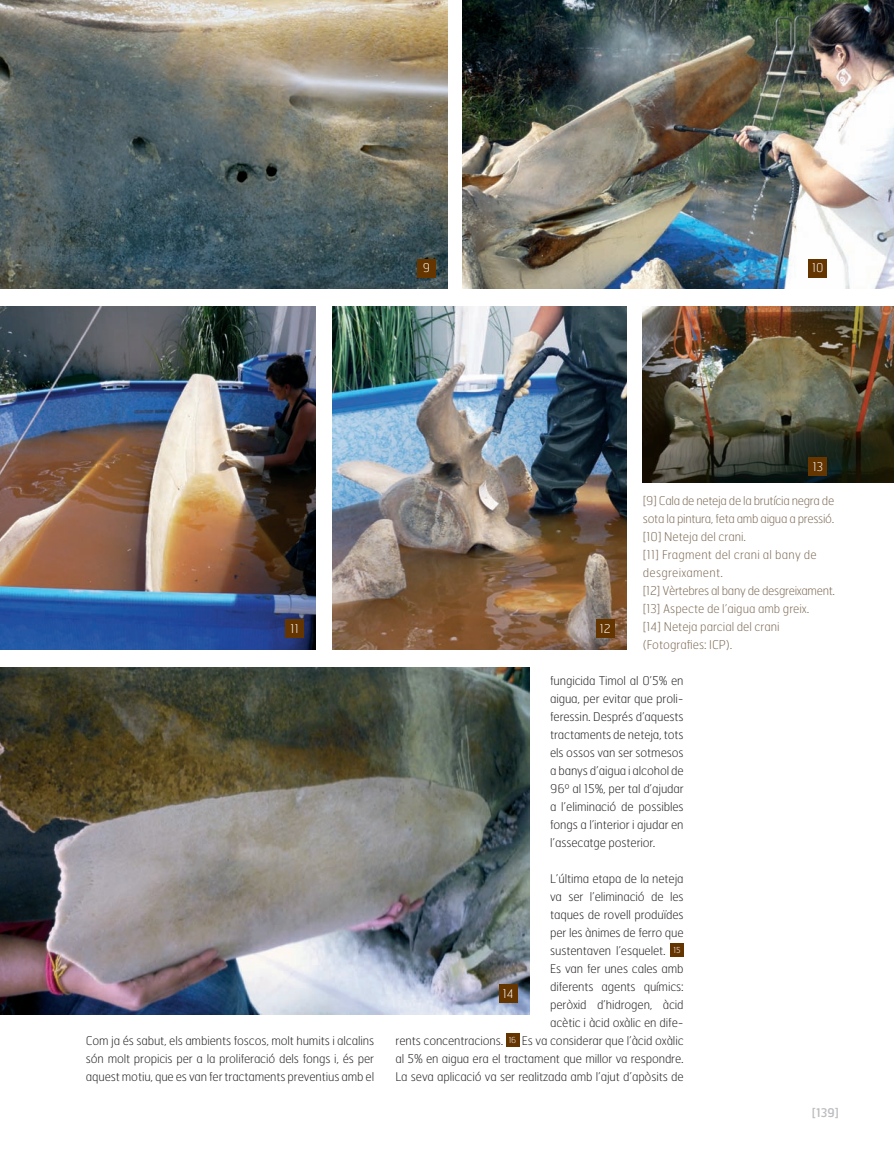
<style>
.page{position:relative;width:894px;height:1149px;background:#fff}
.page>*{position:absolute;margin:0;border:0;box-sizing:border-box;transform-origin:0 0}
.Txt_CAT{font:100 12px/18px "Hermes";letter-spacing:-.01em;color:#231f20;text-align:justify}
.Pie_de_foto{font:100 12px/18px "Hermes";letter-spacing:-.025em;color:#7c6954}
.Pie_de_foto-2{font:100 12px "Hermes";color:#7c6954}
.Pie_de_foto-3{font:100 12px/18px "Hermes";letter-spacing:.02em;color:#7c6954}
.Detalle_foto{font:100 12px "Hermes";color:#fff}
.t1{font:12px "Hermes";color:#bcbdc0}
.t2{font:100 8.25px "Hermes";color:#fff}
</style>
<div class="page">
<img style="left:462px;top:0;width:432px;height:289px">
<img style="left:1px;top:0;width:446px;height:289px">
<img style="left:1px;top:307px;width:314px;height:342px">
<img style="left:332px;top:307px;width:294px;height:342px">
<img style="left:643px;top:307px;width:251px;height:176px">
<img style="left:1px;top:667px;width:528px;height:347px">
<div style="left:417px;top:259px;width:19px;height:18px;background:#653500"></div>
<div style="left:285px;top:619px;width:19px;height:18px;background:#653500"></div>
<div style="left:808px;top:259px;width:19px;height:18px;background:#653500"></div>
<div style="left:596px;top:619px;width:18px;height:18px;background:#653500"></div>
<div style="left:808px;top:457px;width:19px;height:18px;background:#653500"></div>
<div style="left:499px;top:984px;width:18px;height:18px;background:#653500"></div>
<div style="left:670px;top:943px;width:13px;height:13px;background:#653500"></div>
<div style="left:506px;top:1033px;width:13px;height:13px;background:#653500"></div>
<p class="Detalle_foto" style="left:423px;top:261px;width:9px">9</p>
<p class="Detalle_foto" style="left:812px;top:261px;width:13px">10</p>
<p class="Detalle_foto" style="left:290px;top:621px;width:10px">11</p>
<p class="Txt_CAT" style="left:86px;top:1031px;width:290px">Com ja és sabut, els ambients foscos, molt humits i alcalins són molt propicis per a la proliferació dels fongs i, és per aquest motiu, que es van fer tractaments preventius amb el</p>
<p class="Detalle_foto" style="left:503px;top:986px;width:12px">14</p>
<p class="Detalle_foto" style="left:599px;top:621px;width:13px">12</p>
<p class="Detalle_foto" style="left:812px;top:459px;width:12px">13</p>
<p class="Pie_de_foto" style="left:643px;top:491px;width:193px">[9] Cala de neteja de la brutícia negra de sota la pintura, feta amb aigua a pressió.</p>
<p class="Pie_de_foto-2" style="left:643px;top:529px;width:105px">[10] Neteja del crani.</p>
<p class="Pie_de_foto-3" style="left:643px;top:545px;width:175px">[11] Fragment del crani al bany de desgreixament.</p>
<p class="Pie_de_foto" style="left:643px;top:581px;width:194px">[12] Vèrtebres al bany de desgreixament.</p>
<p class="Pie_de_foto-2" style="left:643px;top:601px;width:168px">[13] Aspecte de l’aigua amb greix.</p>
<p class="Pie_de_foto-2" style="left:643px;top:619px;width:138px">[14] Neteja parcial del crani</p>
<p class="Pie_de_foto-2" style="left:643px;top:637px;width:91px">(Fotografies: ICP).</p>
<p class="Txt_CAT" style="left:550px;top:671px;width:135px">fungicida Timol al 0’5% en aigua, per evitar que proli&shy;feressin. Després d’aquests tractaments de neteja, tots els ossos van ser sotmesos a banys d’aigua i alcohol de 96º al 15%, per tal d’ajudar a l’eliminació de possibles fongs a l’interior i ajudar en l’assecatge posterior.</p>
<p class="Txt_CAT" style="left:550px;top:869px;width:135px">L’última etapa de la neteja va ser l’eliminació de les taques de rovell produïdes per les ànimes de ferro que sustentaven l’esquelet.</p>
<p class="t2" style="left:673px;top:945px;width:9px">15</p>
<p class="Txt_CAT" style="left:550px;top:959px;width:135px">Es van fer unes cales amb diferents agents químics: peròxid d’hidrogen, àcid acètic i àcid oxàlic en dife-</p>
<p class="Txt_CAT" style="left:395px;top:1031px;width:289px;text-indent:126px">Es va considerar que l’àcid oxàlic al 5% en aigua era el tractament que millor va respondre.<br>La seva aplicació va ser realitzada amb l’ajut d’apòsits de</p>
<p class="Txt_CAT" style="left:395px;top:1031px;width:109px">rents concentracions.</p>
<p class="t2" style="left:508px;top:1035px;width:9px">16</p>
<p class="t1" style="left:812px;top:1105px;width:28px">[139]</p>
</div>
